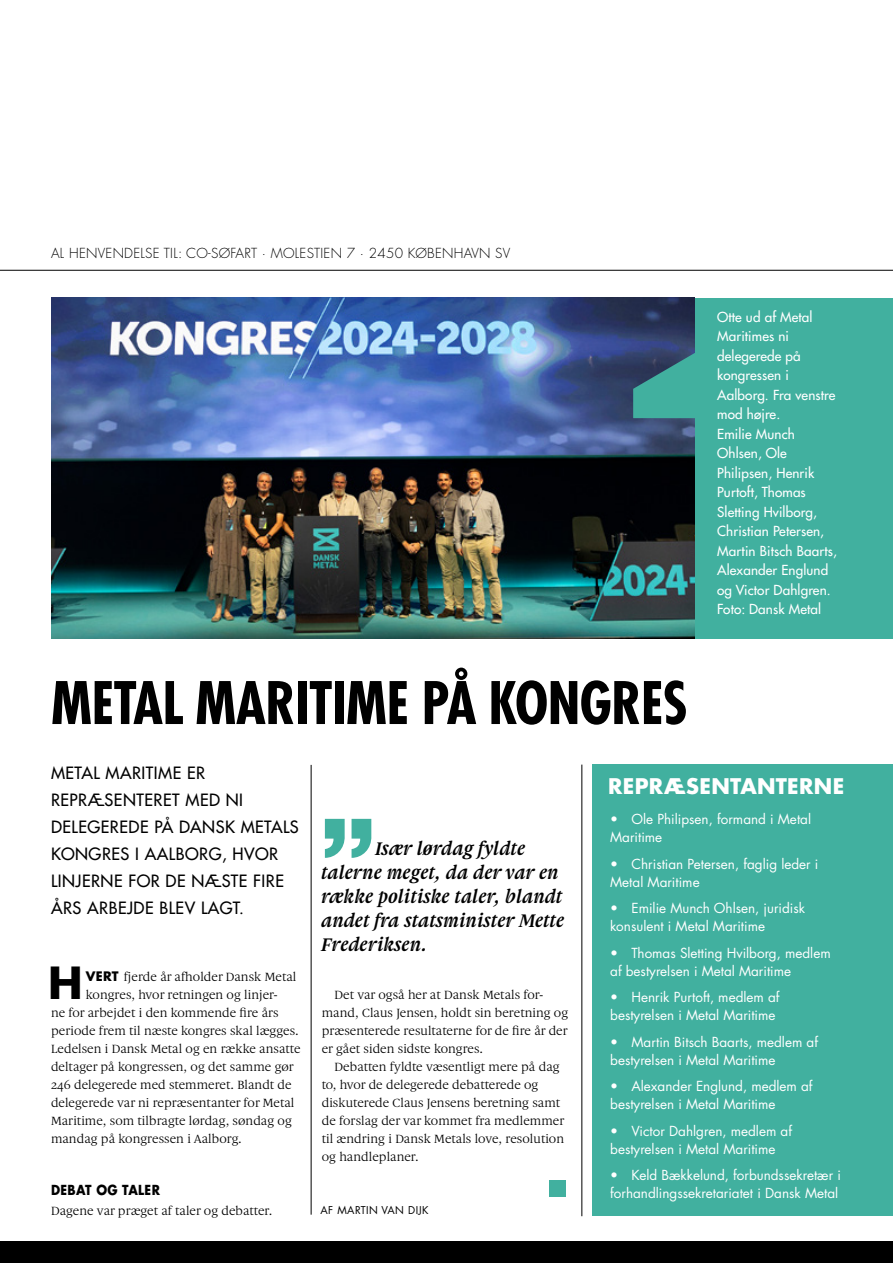
<style>
.page{position:relative;width:893px;height:1263px;background:#fff}
.page>*{position:absolute;margin:0;border:0;box-sizing:border-box;transform-origin:0 0}
.citat_-_med{font:900 108px "Helvetica LT Std";color:#41b09f}
.slut-firkant__punktum{font:900 79.5px "Helvetica LT Std";color:#41b09f}
.overskrift_1a{font:700 condensed 57px "Futura LT Pro";letter-spacing:-.01em;color:#000}
.brod_uncial_1_ord-fremhævet{font:700 43.05px "Futura LT Pro";color:#000}
.box_overskrift_2{font:700 21px "Futura LT Pro";letter-spacing:.02em;color:#fff}
.citat_-_med-2{font:italic 700 19.5px/24px "Gauthier FY";color:#000}
.Underrubrik{font:500 16.5px/27px "Futura LT Pro";letter-spacing:.03em;color:#000}
.t1{font:13.5px/18px "Futura LT Pro";color:#fff}
.billedtekst_hvid{font:500 13.5px/19.5px "Futura LT Pro";letter-spacing:.01em;color:#fff}
.t2{font:300 13.5px "Futura LT Pro";letter-spacing:.02em;color:#000}
.mellemrubrik{font:700 13.5px "Futura LT Pro";letter-spacing:.03em;color:#000;scale:.9 1}
.brod_uncial_1_ord-fremhævet-2{font:12.75px "Gauthier FY";letter-spacing:.005em;color:#000}
.brod_m-indryk{font:12.75px/18px "Gauthier FY";letter-spacing:.005em;color:#000}
.brod_uden-indryk{font:12.75px "Gauthier FY";letter-spacing:.005em;color:#000}
.fotograf-forfatter{font:10.5px "Futura LT Pro";letter-spacing:.04em;color:#000}
.s1{font-family:"Futura LT Pro";font-weight:700}
</style>
<div class="page">
<div style="left:694px;top:298px;width:199px;height:341px;background:#41b09f"></div>
<img style="left:51px;top:298px;width:643px;height:341px">
<div style="left:592px;top:765px;width:301px;height:451px;background:#41b09f"></div>
<svg style="left:633px;top:353px;width:62px;height:65px;background:#3c8f8c"></svg>
<div style="left:0;top:1242px;width:893px;height:21px;background:#000"></div>
<hr style="left:0;top:270px;width:893px;height:1px;background:#000">
<hr style="left:311px;top:765px;width:1px;height:450px;background:#000">
<hr style="left:582px;top:765px;width:1px;height:451px;background:#000">
<p class="t2" style="left:51px;top:244px;width:461px">AL HENVENDELSE TIL: CO-SØFART · MOLESTIEN 7 · 2450 KØBENHAVN SV</p>
<p class="overskrift_1a" style="left:51px;top:665px;width:638px">METAL MARITIME PÅ KONGRES</p>
<p class="billedtekst_hvid" style="left:717px;top:306px;width:121px">Otte ud af Metal<br>Maritimes ni delegerede på kongressen i<br>Aalborg. Fra venstre mod højre.<br>Emilie Munch<br>Ohlsen, Ole<br>Philipsen, Henrik<br>Purtoft, Thomas<br>Sletting Hvilborg,<br>Christian Petersen,<br>Martin Bitsch Baarts,<br>Alexander Englund og Victor Dahlgren.<br>Foto: Dansk Metal</p>
<p class="Underrubrik" style="left:51px;top:758px;width:249px">METAL MARITIME ER<br>REPRÆSENTERET MED NI<br>DELEGEREDE PÅ DANSK METALS<br>KONGRES I AALBORG, HVOR<br>LINJERNE FOR DE NÆSTE FIRE<br>ÅRS ARBEJDE BLEV LAGT.</p>
<p class="brod_uncial_1_ord-fremhævet" style="left:48px;top:949px;width:36px">H</p>
<p class="brod_uncial_1_ord-fremhævet-2" style="left:86px;top:969px;width:212px"><span class="s1">VERT</span> fjerde år afholder Dansk Metal</p>
<p class="brod_uncial_1_ord-fremhævet-2" style="left:86px;top:987px;width:194px">kongres, hvor retningen og linjer-</p>
<p class="brod_uncial_1_ord-fremhævet-2" style="left:51px;top:1005px;width:229px">ne for arbejdet i den kommende fire års</p>
<p class="brod_uncial_1_ord-fremhævet-2" style="left:51px;top:1023px;width:249px">periode frem til næste kongres skal lægges.</p>
<p class="brod_uncial_1_ord-fremhævet-2" style="left:51px;top:1041px;width:251px">Ledelsen i Dansk Metal og en række ansatte</p>
<p class="brod_uncial_1_ord-fremhævet-2" style="left:51px;top:1059px;width:244px">deltager på kongressen, og det samme gør</p>
<p class="brod_uncial_1_ord-fremhævet-2" style="left:51px;top:1077px;width:242px">246 delegerede med stemmeret. Blandt de</p>
<p class="brod_uncial_1_ord-fremhævet-2" style="left:51px;top:1095px;width:245px">delegerede var ni repræsentanter for Metal</p>
<p class="brod_uncial_1_ord-fremhævet-2" style="left:51px;top:1113px;width:242px">Maritime, som tilbragte lørdag, søndag og</p>
<p class="brod_uncial_1_ord-fremhævet-2" style="left:51px;top:1131px;width:192px">mandag på kongressen i Aalborg.</p>
<p class="mellemrubrik" style="left:51px;top:1180px;width:123px">DEBAT OG TALER</p>
<p class="brod_uden-indryk" style="left:51px;top:1203px;width:223px">Dagene var præget af taler og debatter.</p>
<p class="citat_-_med" style="left:322px;top:787px;width:55px">”</p>
<p class="citat_-_med-2" style="left:322px;top:836px;width:245px;text-indent:54px">Især lørdag fyldte talerne meget, da der var en række politiske taler, blandt andet fra statsminister Mette<br>Frederiksen.</p>
<p class="brod_m-indryk" style="left:322px;top:985px;width:248px;text-indent:13px">Det var også her at Dansk Metals for&shy;mand, Claus Jensen, holdt sin beretning og præsenterede resultaterne for de fire år der er gået siden sidste kongres.</p>
<p class="brod_m-indryk" style="left:322px;top:1057px;width:244px;text-indent:13px">Debatten fyldte væsentligt mere på dag to, hvor de delegerede debatterede og diskuterede Claus Jensens beretning samt de forslag der var kommet fra medlemmer til ændring i Dansk Metals love, resolution og handleplaner.</p>
<p class="slut-firkant__punktum" style="left:545px;top:1116px;width:28px">.</p>
<p class="fotograf-forfatter" style="left:321px;top:1203px;width:110px">AF MARTIN VAN DIJK</p>
<p class="box_overskrift_2" style="left:608px;top:770px;width:238px">REPRÆSENTANTERNE</p>
<p class="t1" style="left:610px;top:810px;width:202px">• Ole Philipsen, formand i Metal<br>Maritime</p>
<p class="t1" style="left:610px;top:854px;width:210px">• Christian Petersen, faglig leder i<br>Metal Maritime</p>
<p class="t1" style="left:610px;top:899px;width:196px">• Emilie Munch Ohlsen, juridisk konsulent i Metal Maritime</p>
<p class="t1" style="left:610px;top:943px;width:222px">• Thomas Sletting Hvilborg, medlem af bestyrelsen i Metal Maritime</p>
<p class="t1" style="left:610px;top:988px;width:171px">• Henrik Purtoft, medlem af bestyrelsen i Metal Maritime</p>
<p class="t1" style="left:610px;top:1032px;width:209px">• Martin Bitsch Baarts, medlem af bestyrelsen i Metal Maritime</p>
<p class="t1" style="left:610px;top:1077px;width:204px">• Alexander Englund, medlem af bestyrelsen i Metal Maritime</p>
<p class="t1" style="left:610px;top:1121px;width:183px">• Victor Dahlgren, medlem af bestyrelsen i Metal Maritime</p>
<p class="t1" style="left:610px;top:1166px;width:232px">• Keld Bækkelund, forbundssekretær i forhandlingssekretariatet i Dansk Metal</p>
</div>
